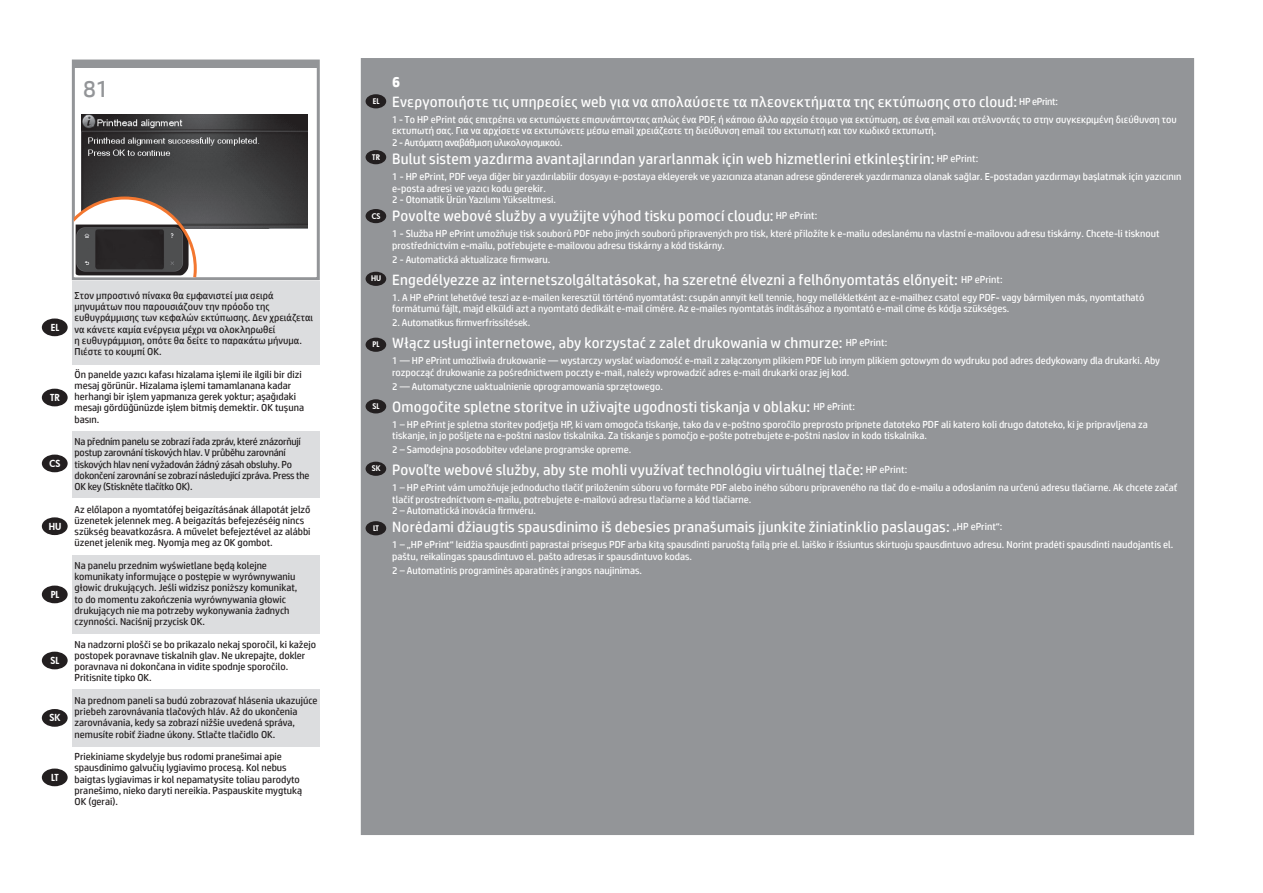
<style>
.page{position:relative;width:1263px;height:893px;background:#fff}
.page>*{position:absolute;margin:0;border:0;box-sizing:border-box;transform-origin:0 0}
.t1{font:24px "HP Simplified";color:#939598}
.t2{font:15px/20.1px "HP Simplified";letter-spacing:.01em;color:#fff}
.t3{font:10.2px/11.6px "HP Simplified";color:#fff}
.t4{font:10.2px/11.2px "HP Simplified";color:#231f20}
.t5{font:10.2px/11.2px "HP Simplified";letter-spacing:-.02em;color:#231f20}
.t6{font:9.45px "Futura Hv";color:#fff}
.t7{font:7.65px "Futura Hv";color:#fff}
.s1{font-weight:700}
.s2{font-size:10.2px}
</style>
<div class="page">
<div style="left:72px;top:60px;width:248px;height:220px;border:3px solid #939598"></div>
<div style="left:361px;top:58px;width:833px;height:777px;background:#939598"></div>
<img style="left:81px;top:114px;width:226px;height:115px">
<svg style="left:74px;top:195px;width:124px;height:82px"></svg>
<div style="left:42px;top:768px;width:26px;height:18px;background:#231f20;border-radius:50%"></div>
<div style="left:42px;top:318px;width:26px;height:18px;background:#231f20;border-radius:50%"></div>
<div style="left:42px;top:389px;width:26px;height:17px;background:#231f20;border-radius:50%"></div>
<div style="left:42px;top:455px;width:26px;height:17px;background:#231f20;border-radius:50%"></div>
<div style="left:42px;top:517px;width:26px;height:18px;background:#231f20;border-radius:50%"></div>
<div style="left:42px;top:586px;width:26px;height:17px;background:#231f20;border-radius:50%"></div>
<div style="left:42px;top:652px;width:26px;height:17px;background:#231f20;border-radius:50%"></div>
<div style="left:42px;top:709px;width:26px;height:18px;background:#231f20;border-radius:50%"></div>
<div style="left:72px;top:282px;width:248px;height:83px;background:#dcdddf"></div>
<div style="left:72px;top:431px;width:248px;height:67px;background:#dcdddf"></div>
<div style="left:72px;top:555px;width:248px;height:79px;background:#dcdddf"></div>
<div style="left:72px;top:689px;width:248px;height:58px;background:#dcdddf"></div>
<div style="left:366px;top:521px;width:20px;height:14px;background:#231f20;border-radius:50%"></div>
<div style="left:366px;top:94px;width:20px;height:14px;background:#231f20;border-radius:50%"></div>
<div style="left:366px;top:150px;width:20px;height:14px;background:#231f20;border-radius:50%"></div>
<div style="left:366px;top:209px;width:20px;height:14px;background:#231f20;border-radius:50%"></div>
<div style="left:366px;top:272px;width:20px;height:14px;background:#231f20;border-radius:50%"></div>
<div style="left:366px;top:338px;width:20px;height:14px;background:#231f20;border-radius:50%"></div>
<div style="left:366px;top:399px;width:20px;height:14px;background:#231f20;border-radius:50%"></div>
<div style="left:366px;top:462px;width:20px;height:14px;background:#231f20;border-radius:50%"></div>
<h1 class="t1" style="left:83px;top:73px;width:27px">81</h1>
<p class="t6" style="left:51px;top:321px;width:10px">EL</p>
<p class="t6" style="left:50px;top:391px;width:11px">TR</p>
<p class="t6" style="left:50px;top:457px;width:12px">CS</p>
<p class="t6" style="left:49px;top:520px;width:14px">HU</p>
<p class="t6" style="left:51px;top:588px;width:10px">PL</p>
<p class="t6" style="left:51px;top:654px;width:10px">SL</p>
<p class="t6" style="left:50px;top:711px;width:12px">SK</p>
<p class="t6" style="left:51px;top:771px;width:9px">LT</p>
<p class="t4" style="left:75px;top:289px;width:240px">Στον μπροστινό πίνακα θα εμφανιστεί μια σειρά μηνυμάτων που παρουσιάζουν την πρόοδο της ευθυγράμμισης των κεφαλών εκτύπωσης. Δεν χρειάζεται να κάνετε καμία ενέργεια μέχρι να ολοκληρωθεί<br>η ευθυγράμμιση, οπότε θα δείτε το παρακάτω μήνυμα.<br>Πιέστε το κουμπί OK.</p>
<p class="t4" style="left:75px;top:368px;width:231px">Ön panelde yazıcı kafası hizalama işlemi ile ilgili bir dizi mesaj görünür. Hizalama işlemi tamamlanana kadar herhangi bir işlem yapmanıza gerek yoktur; aşağıdaki mesajı gördüğünüzde işlem bitmiş demektir. OK tuşuna basın.</p>
<p class="t5" style="left:75px;top:436px;width:236px">Na předním panelu se zobrazí řada zpráv, které znázorňují postup zarovnání tiskových hlav. V průběhu zarovnání tiskových hlav není vyžadován žádný zásah obsluhy. Po dokončení zarovnání se zobrazí následující zpráva. Press the OK key (Stiskněte tlačítko OK).</p>
<p class="t4" style="left:75px;top:503px;width:238px">Az előlapon a nyomtatófej beigazításának állapotát jelző üzenetek jelennek meg. A beigazítás befejezéséig nincs szükség beavatkozásra. A művelet befejeztével az alábbi üzenet jelenik meg. Nyomja meg az OK gombot.</p>
<p class="t4" style="left:75px;top:559px;width:224px">Na panelu przednim wyświetlane będą kolejne komunikaty informujące o postępie w wyrównywaniu głowic drukujących. Jeśli widzisz poniższy komunikat, to do momentu zakończenia wyrównywania głowic drukujących nie ma potrzeby wykonywania żadnych czynności. Naciśnij przycisk OK.</p>
<p class="t4" style="left:75px;top:638px;width:243px">Na nadzorni plošči se bo prikazalo nekaj sporočil, ki kažejo postopek poravnave tiskalnih glav. Ne ukrepajte, dokler poravnava ni dokončana in vidite spodnje sporočilo.<br>Pritisnite tipko OK.</p>
<p class="t4" style="left:75px;top:694px;width:244px">Na prednom paneli sa budú zobrazovať hlásenia ukazujúce priebeh zarovnávania tlačových hláv. Až do ukončenia zarovnávania, kedy sa zobrazí nižšie uvedená správa, nemusíte robiť žiadne úkony. Stlačte tlačidlo OK.</p>
<p class="t4" style="left:75px;top:751px;width:229px">Priekiniame skydelyje bus rodomi pranešimai apie spausdinimo galvučių lygiavimo procesą. Kol nebus baigtas lygiavimas ir kol nepamatysite toliau parodyto pranešimo, nieko daryti nereikia. Paspauskite mygtuką OK (gerai).</p>
<p class="t7" style="left:373px;top:96px;width:8px">EL</p>
<p class="t7" style="left:372px;top:152px;width:9px">TR</p>
<p class="t7" style="left:372px;top:211px;width:10px">CS</p>
<p class="t7" style="left:371px;top:273px;width:12px">HU</p>
<p class="t7" style="left:373px;top:339px;width:8px">PL</p>
<p class="t7" style="left:373px;top:401px;width:9px">SL</p>
<p class="t7" style="left:372px;top:463px;width:10px">SK</p>
<p class="t7" style="left:373px;top:523px;width:7px">LT</p>
<h2 class="t2" style="left:392px;top:71px;width:667px"><span class="s1">6<br></span>Ενεργοποιήστε τις υπηρεσίες web για να απολαύσετε τα πλεονεκτήματα της εκτύπωσης στο cloud: <span class="s2">HP ePrint:</span></h2>
<p class="t3" style="left:392px;top:113px;width:786px">1 - Το HP ePrint σάς επιτρέπει να εκτυπώνετε επισυνάπτοντας απλώς ένα PDF, ή κάποιο άλλο αρχείο έτοιμο για εκτύπωση, σε ένα email και στέλνοντάς το στην συγκεκριμένη διεύθυνση του εκτυπωτή σας. Για να αρχίσετε να εκτυπώνετε μέσω email χρειάζεστε τη διεύθυνση email του εκτυπωτή και τον κωδικό εκτυπωτή.<br>2 - Αυτόματη αναβάθμιση υλικολογισμικού.</p>
<h2 class="t2" style="left:392px;top:148px;width:587px">Bulut sistem yazdırma avantajlarından yararlanmak için web hizmetlerini etkinleştirin: <span class="s2">HP ePrint:</span></h2>
<p class="t3" style="left:392px;top:170px;width:791px">1 - HP ePrint, PDF veya diğer bir yazdırılabilir dosyayı e-postaya ekleyerek ve yazıcınıza atanan adrese göndererek yazdırmanıza olanak sağlar. E-postadan yazdırmayı başlatmak için yazıcının e-posta adresi ve yazıcı kodu gerekir.<br>2 - Otomatik Ürün Yazılımı Yükseltmesi.</p>
<h2 class="t2" style="left:392px;top:206px;width:427px">Povolte webové služby a využijte výhod tisku pomocí cloudu: <span class="s2">HP ePrint:</span></h2>
<p class="t3" style="left:392px;top:228px;width:769px">1 - Služba HP ePrint umožňuje tisk souborů PDF nebo jiných souborů připravených pro tisk, které přiložíte k e-mailu odeslanému na vlastní e-mailovou adresu tiskárny. Chcete-li tisknout prostřednictvím e-mailu, potřebujete e-mailovou adresu tiskárny a kód tiskárny.</p>
<p class="t3" style="left:392px;top:253px;width:160px">2 - Automatická aktualizace firmwaru.</p>
<h2 class="t2" style="left:392px;top:269px;width:612px">Engedélyezze az internetszolgáltatásokat, ha szeretné élvezni a felhőnyomtatás előnyeit: <span class="s2">HP ePrint:</span></h2>
<p class="t3" style="left:392px;top:291px;width:754px">1. A HP ePrint lehetővé teszi az e-mailen keresztül történő nyomtatást: csupán annyit kell tennie, hogy mellékletként az e-mailhez csatol egy PDF- vagy bármilyen más, nyomtatható formátumú fájlt, majd elküldi azt a nyomtató dedikált e-mail címére. Az e-mailes nyomtatás indításához a nyomtató e-mail címe és kódja szükséges.</p>
<p class="t3" style="left:392px;top:317px;width:140px">2. Automatikus firmverfrissítések.</p>
<h2 class="t2" style="left:392px;top:333px;width:496px">Włącz usługi internetowe, aby korzystać z zalet drukowania w chmurze: <span class="s2">HP ePrint:</span></h2>
<p class="t3" style="left:392px;top:355px;width:769px">1 — HP ePrint umożliwia drukowanie — wystarczy wysłać wiadomość e-mail z załączonym plikiem PDF lub innym plikiem gotowym do wydruku pod adres dedykowany dla drukarki. Aby rozpocząć drukowanie za pośrednictwem poczty e-mail, należy wprowadzić adres e-mail drukarki oraz jej kod.</p>
<p class="t3" style="left:392px;top:380px;width:272px">2 — Automatyczne uaktualnienie oprogramowania sprzętowego.</p>
<h2 class="t2" style="left:392px;top:396px;width:464px">Omogočite spletne storitve in uživajte ugodnosti tiskanja v oblaku: <span class="s2">HP ePrint:</span></h2>
<p class="t3" style="left:392px;top:418px;width:757px">1 – HP ePrint je spletna storitev podjetja HP, ki vam omogoča tiskanje, tako da v e-poštno sporočilo preprosto pripnete datoteko PDF ali katero koli drugo datoteko, ki je pripravljena za tiskanje, in jo pošljete na e-poštni naslov tiskalnika. Za tiskanje s pomočjo e-pošte potrebujete e-poštni naslov in kodo tiskalnika.</p>
<p class="t3" style="left:392px;top:444px;width:240px">2 – Samodejna posodobitev vdelane programske opreme.</p>
<h2 class="t2" style="left:392px;top:460px;width:516px">Povoľte webové služby, aby ste mohli využívať technológiu virtuálnej tlače: <span class="s2">HP ePrint:</span></h2>
<p class="t3" style="left:392px;top:482px;width:787px">1 – HP ePrint vám umožňuje jednoducho tlačiť priložením súboru vo formáte PDF alebo iného súboru pripraveného na tlač do e-mailu a odoslaním na určenú adresu tlačiarne. Ak chcete začať tlačiť prostredníctvom e-mailu, potrebujete e-mailovú adresu tlačiarne a kód tlačiarne.<br>2 – Automatická inovácia firmvéru.</p>
<h2 class="t2" style="left:392px;top:517px;width:612px">Norėdami džiaugtis spausdinimo iš debesies pranašumais įjunkite žiniatinklio paslaugas: <span class="s2">„HP ePrint“:</span></h2>
<p class="t3" style="left:392px;top:539px;width:783px">1 – „HP ePrint“ leidžia spausdinti paprastai prisegus PDF arba kitą spausdinti paruoštą failą prie el. laiško ir išsiuntus skirtuoju spausdintuvo adresu. Norint pradėti spausdinti naudojantis el. paštu, reikalingas spausdintuvo el. pašto adresas ir spausdintuvo kodas.</p>
<p class="t3" style="left:392px;top:564px;width:251px">2 – Automatinis programinės aparatinės įrangos naujinimas.</p>
</div>
